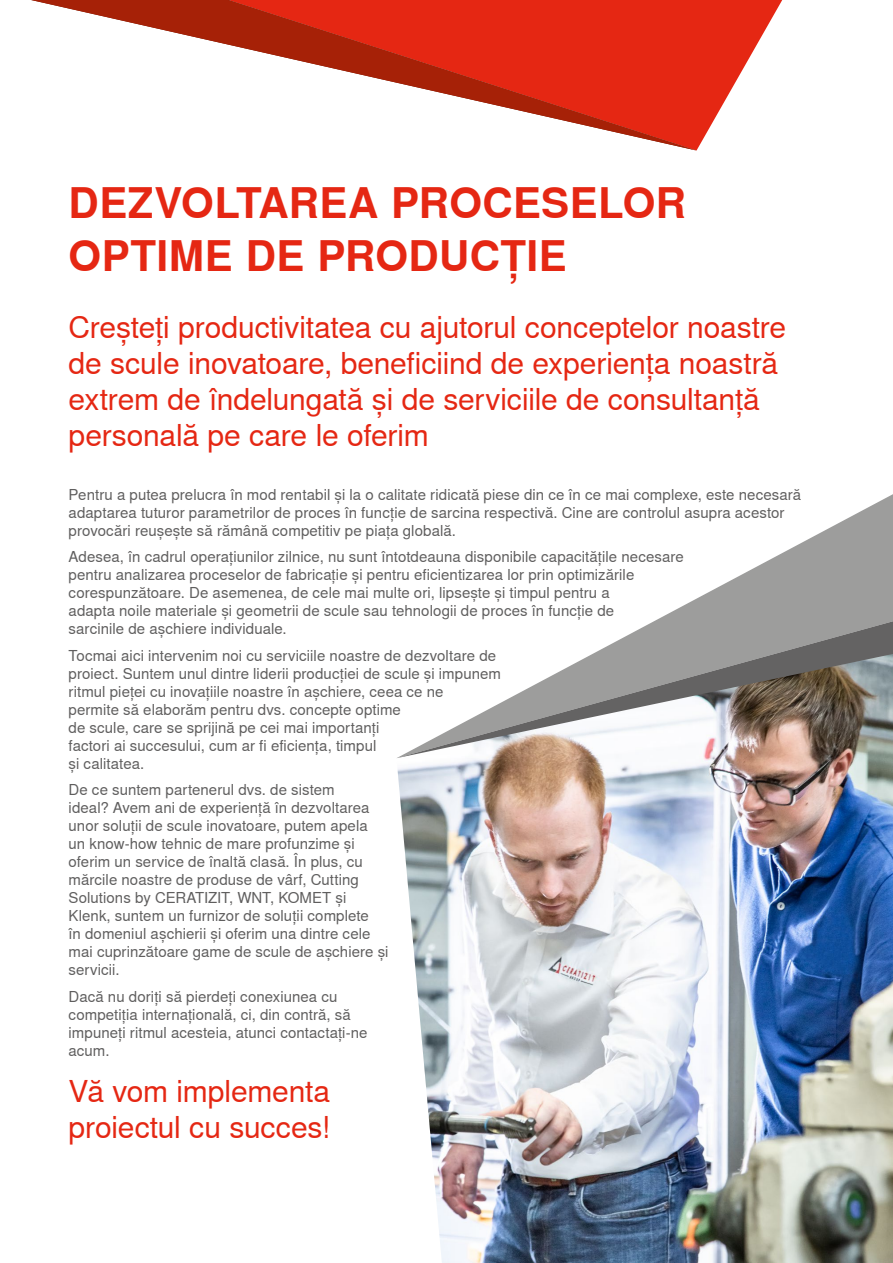
<style>
.page{position:relative;width:893px;height:1263px;background:#fff}
.page>*{position:absolute;margin:0;border:0;box-sizing:border-box;transform-origin:0 0}
.t1{font:700 42px/52.5px "Ceratizit Sans Global";letter-spacing:.01em;color:#e52713}
.t2{font:30px/36px "Nimbus Sans WNT Global";letter-spacing:-.005em;color:#e52713}
.t3{font:15px/18px "Nimbus Sans WNT Global";letter-spacing:.005em;color:#5f5e5e}
</style>
<div class="page">
<img style="left:407px;top:883px;width:486px;height:380px">
<svg style="left:841px;top:494px;width:52px;height:28px"></svg>
<img style="left:397px;top:522px;width:496px;height:361px">
<svg style="left:696px;top:0;width:87px;height:151px;fill:#e52713"></svg>
<svg style="left:31px;top:0;width:665px;height:151px"></svg>
<h1 class="t1" style="left:69px;top:177px;width:619px">DEZVOLTAREA PROCESELOR<br>OPTIME DE PRODUCŢIE</h1>
<h2 class="t2" style="left:69px;top:310px;width:719px">Creşteţi productivitatea cu ajutorul conceptelor noastre de scule inovatoare, beneficiind de experienţa noastră extrem de îndelungată şi de serviciile de consultanţă personală pe care le oferim</h2>
<p class="t3" style="left:69px;top:486px;width:734px">Pentru a putea prelucra în mod rentabil şi la o calitate ridicată piese din ce în ce mai complexe, este necesară adaptarea tuturor parametrilor de proces în funcţie de sarcina respectivă. Cine are controlul asupra acestor provocări reuşeşte să rămână competitiv pe piaţa globală.</p>
<p class="t3" style="left:69px;top:548px;width:617px">Adesea, în cadrul operaţiunilor zilnice, nu sunt întotdeauna disponibile capacităţile necesare pentru analizarea proceselor de fabricaţie şi pentru eficientizarea lor prin optimizările corespunzătoare. De asemenea, de cele mai multe ori, lipseşte şi timpul pentru a<br>adapta noile materiale şi geometrii de scule sau tehnologii de proces în funcţie de<br>sarcinile de aşchiere individuale.</p>
<p class="t3" style="left:69px;top:647px;width:434px">Tocmai aici intervenim noi cu serviciile noastre de dezvoltare de proiect. Suntem unul dintre liderii producţiei de scule şi impunem ritmul pieţei cu inovaţiile noastre în aşchiere, ceea ce ne<br>permite să elaborăm pentru dvs. concepte optime<br>de scule, care se sprijină pe cei mai importanţi<br>factori ai succesului, cum ar fi eficienţa, timpul<br>şi calitatea.</p>
<p class="t3" style="left:69px;top:781px;width:321px">De ce suntem partenerul dvs. de sistem<br>ideal? Avem ani de experienţă în dezvoltarea unor soluţii de scule inovatoare, putem apela<br>un know-how tehnic de mare profunzime şi oferim un service de înaltă clasă. În plus, cu mărcile noastre de produse de vârf, Cutting Solutions by CERATIZIT, WNT, KOMET şi Klenk, suntem un furnizor de soluţii complete<br>în domeniul aşchierii şi oferim una dintre cele mai cuprinzătoare game de scule de aşchiere şi servicii.</p>
<p class="t3" style="left:69px;top:988px;width:300px">Dacă nu doriţi să pierdeţi conexiunea cu competiţia internaţională, ci, din contră, să impuneţi ritmul acesteia, atunci contactaţi-ne acum.</p>
<h2 class="t2" style="left:69px;top:1074px;width:263px">Vă vom implementa proiectul cu succes!</h2>
</div>
